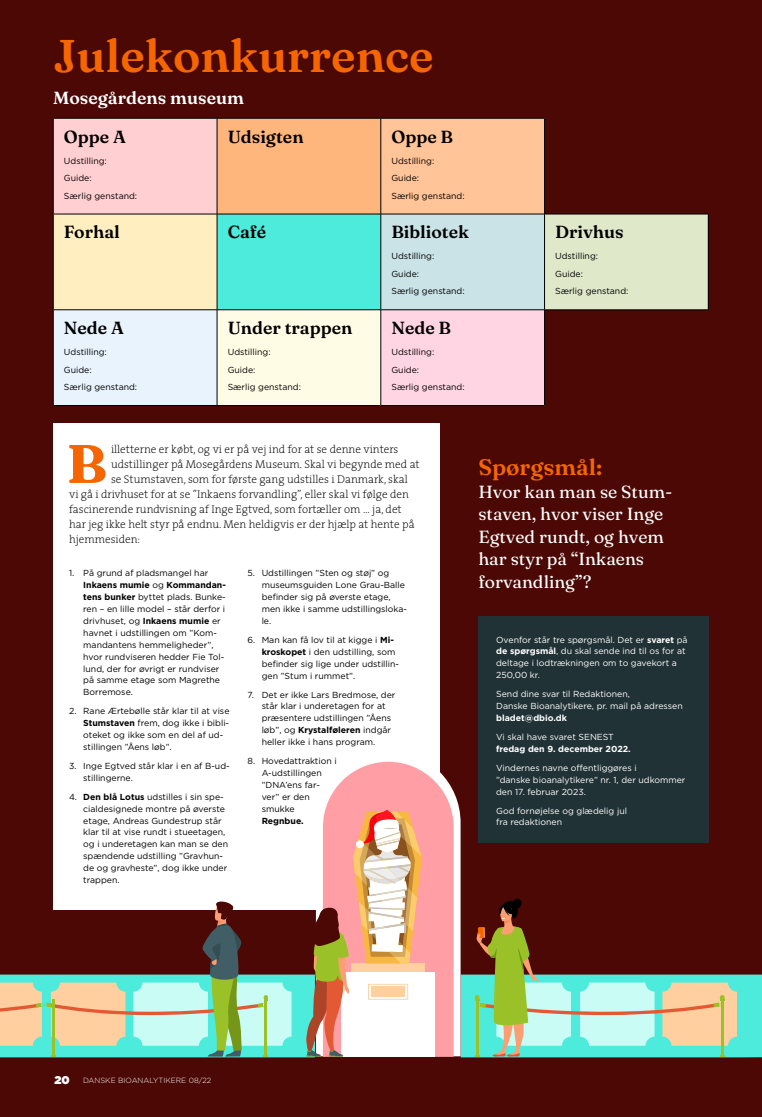
<style>
.page{position:relative;width:762px;height:1117px;background:#fff}
.page>*{position:absolute;margin:0;border:0;box-sizing:border-box;transform-origin:0 0}
.Body_Drop_Cap{font:700 54.12px "Fraunces 9 pt";color:#f66600}
.Box_Body{font:600 45.75px "Fraunces 9 pt";color:#f66600}
.Box_Body-2{font:600 22.5px "Fraunces 9 pt";color:#f66600}
.Box_Body-3{font:17.5px/22.5px "Fraunces 9 pt";color:#fff}
.Box_Body-4{font:600 17.5px "Fraunces 9 pt";color:#000}
.Box_Body-5{font:600 17.5px "Fraunces 9 pt";color:#fff}
.Body_Drop_Cap-2{font:200 11.25px "The Serif";color:#000}
.t1{font:900 11.25px "Gotham";color:#fff}
.Box_Body-6{font:8.75px/11.9px "Gotham";color:#000}
.Box_Body-7{font:8.75px/11.9px "Gotham";color:#fff}
.Box_Body-8{font:700 8.75px/11.9px "Gotham";color:#fff}
.t2{font:300 7.5px "Gotham";color:#fff}
.s1{font-weight:700}
.s2{font-weight:400}
</style>
<div class="page">
<div style="left:0;top:0;width:762px;height:1116px;background:#4b0804"></div>
<div style="left:53px;top:423px;width:386px;height:486px;background:#fff"></div>
<div style="left:53px;top:118px;width:164px;height:96px;background:#ffcfd2"></div>
<div style="left:217px;top:118px;width:164px;height:96px;background:#ffb67d"></div>
<div style="left:381px;top:118px;width:163px;height:96px;background:#ffc498"></div>
<div style="left:53px;top:214px;width:164px;height:96px;background:#ffefc0"></div>
<div style="left:217px;top:214px;width:164px;height:96px;background:#4debdb"></div>
<div style="left:381px;top:214px;width:163px;height:96px;background:#cae3e7"></div>
<div style="left:544px;top:214px;width:164px;height:96px;background:#dfe8c9"></div>
<div style="left:53px;top:310px;width:164px;height:95px;background:#e8f3fd"></div>
<div style="left:217px;top:310px;width:164px;height:95px;background:#fffce5"></div>
<div style="left:381px;top:310px;width:163px;height:95px;background:#ffd4e3"></div>
<hr style="left:53px;top:118px;width:164px;height:1px;background:#000">
<hr style="left:53px;top:118px;width:1px;height:96px;background:#000">
<hr style="left:217px;top:118px;width:164px;height:1px;background:#000">
<hr style="left:217px;top:118px;width:1px;height:96px;background:#000">
<hr style="left:381px;top:118px;width:164px;height:1px;background:#000">
<hr style="left:380px;top:118px;width:1px;height:96px;background:#000">
<hr style="left:544px;top:118px;width:1px;height:96px;background:#000">
<hr style="left:53px;top:214px;width:164px;height:1px;background:#000">
<hr style="left:53px;top:214px;width:1px;height:95px;background:#000">
<hr style="left:217px;top:214px;width:164px;height:1px;background:#000">
<hr style="left:217px;top:214px;width:1px;height:95px;background:#000">
<hr style="left:381px;top:214px;width:163px;height:1px;background:#000">
<hr style="left:380px;top:214px;width:1px;height:95px;background:#000">
<hr style="left:544px;top:214px;width:164px;height:1px;background:#000">
<hr style="left:544px;top:214px;width:1px;height:95px;background:#000">
<hr style="left:708px;top:214px;width:1px;height:95px;background:#000">
<hr style="left:53px;top:309px;width:164px;height:1px;background:#000">
<hr style="left:53px;top:310px;width:1px;height:95px;background:#000">
<hr style="left:217px;top:310px;width:1px;height:95px;background:#000">
<hr style="left:381px;top:309px;width:163px;height:1px;background:#000">
<hr style="left:380px;top:310px;width:1px;height:95px;background:#000">
<hr style="left:544px;top:309px;width:164px;height:1px;background:#000">
<hr style="left:544px;top:310px;width:1px;height:95px;background:#000">
<hr style="left:53px;top:405px;width:164px;height:1px;background:#000">
<hr style="left:217px;top:405px;width:164px;height:1px;background:#000">
<hr style="left:381px;top:405px;width:164px;height:1px;background:#000">
<hr style="left:217px;top:309px;width:164px;height:1px;background:#000">
<div style="left:478px;top:616px;width:231px;height:227px;background:#213237"></div>
<svg style="left:439px;top:750px;width:21px;height:306px;fill:#fff"></svg>
<svg style="left:325px;top:761px;width:128px;height:295px;background:#fba7ac"></svg>
<div style="left:351px;top:963px;width:74px;height:9px;background:#ffcf9f"></div>
<div style="left:341px;top:972px;width:94px;height:84px;background:#fff"></div>
<svg style="left:461px;top:898px;width:301px;height:159px"></svg>
<svg style="left:0;top:809px;width:422px;height:248px"></svg>
<p class="Box_Body" style="left:53px;top:20px;width:382px">Julekonkurrence</p>
<p class="Box_Body-5" style="left:53px;top:85px;width:192px">Mosegårdens museum</p>
<p class="Box_Body-4" style="left:64px;top:123px;width:64px">Oppe A</p>
<p class="Box_Body-6" style="left:64px;top:154px;width:44px">Udstilling:</p>
<p class="Box_Body-6" style="left:64px;top:172px;width:29px">Guide:</p>
<p class="Box_Body-6" style="left:64px;top:189px;width:75px">Særlig genstand:</p>
<p class="Box_Body-4" style="left:228px;top:123px;width:77px">Udsigten</p>
<p class="Box_Body-4" style="left:391px;top:123px;width:63px">Oppe B</p>
<p class="Box_Body-6" style="left:391px;top:154px;width:44px">Udstilling:</p>
<p class="Box_Body-6" style="left:391px;top:172px;width:29px">Guide:</p>
<p class="Box_Body-6" style="left:391px;top:189px;width:75px">Særlig genstand:</p>
<p class="Box_Body-4" style="left:64px;top:218px;width:57px">Forhal</p>
<p class="Box_Body-4" style="left:228px;top:218px;width:40px">Café</p>
<p class="Box_Body-4" style="left:391px;top:218px;width:79px">Bibliotek</p>
<p class="Box_Body-6" style="left:391px;top:250px;width:44px">Udstilling:</p>
<p class="Box_Body-6" style="left:391px;top:267px;width:29px">Guide:</p>
<p class="Box_Body-6" style="left:391px;top:285px;width:75px">Særlig genstand:</p>
<p class="Box_Body-4" style="left:64px;top:314px;width:62px">Nede A</p>
<p class="Box_Body-6" style="left:64px;top:346px;width:44px">Udstilling:</p>
<p class="Box_Body-6" style="left:64px;top:363px;width:29px">Guide:</p>
<p class="Box_Body-6" style="left:64px;top:381px;width:75px">Særlig genstand:</p>
<p class="Box_Body-4" style="left:228px;top:314px;width:126px">Under trappen</p>
<p class="Box_Body-6" style="left:228px;top:346px;width:44px">Udstilling:</p>
<p class="Box_Body-6" style="left:228px;top:363px;width:29px">Guide:</p>
<p class="Box_Body-6" style="left:228px;top:381px;width:75px">Særlig genstand:</p>
<p class="Box_Body-4" style="left:391px;top:314px;width:61px">Nede B</p>
<p class="Box_Body-6" style="left:391px;top:346px;width:44px">Udstilling:</p>
<p class="Box_Body-6" style="left:391px;top:363px;width:29px">Guide:</p>
<p class="Box_Body-6" style="left:391px;top:381px;width:75px">Særlig genstand:</p>
<p class="Box_Body-4" style="left:555px;top:218px;width:70px">Drivhus</p>
<p class="Box_Body-6" style="left:555px;top:250px;width:44px">Udstilling:</p>
<p class="Box_Body-6" style="left:555px;top:267px;width:29px">Guide:</p>
<p class="Box_Body-6" style="left:555px;top:285px;width:75px">Særlig genstand:</p>
<p class="Body_Drop_Cap" style="left:66px;top:421px;width:42px">B</p>
<p class="Body_Drop_Cap-2" style="left:111px;top:439px;width:289px">illetterne er købt, og vi er på vej ind for at se denne vinters</p>
<p class="Body_Drop_Cap-2" style="left:111px;top:454px;width:310px">udstillinger på Mosegårdens Museum. Skal vi begynde med at</p>
<p class="Body_Drop_Cap-2" style="left:111px;top:469px;width:298px">se Stumstaven, som for første gang udstilles i Danmark, skal</p>
<p class="Body_Drop_Cap-2" style="left:69px;top:484px;width:341px">vi gå i drivhuset for at se ”Inkaens forvandling”, eller skal vi følge den</p>
<p class="Body_Drop_Cap-2" style="left:69px;top:499px;width:334px">fascinerende rundvisning af Inge Egtved, som fortæller om … ja, det</p>
<p class="Body_Drop_Cap-2" style="left:69px;top:514px;width:347px">har jeg ikke helt styr på endnu. Men heldigvis er der hjælp at hente på</p>
<p class="Body_Drop_Cap-2" style="left:69px;top:529px;width:73px">hjemmesiden:</p>
<p class="Box_Body-6" style="left:83px;top:567px;width:144px;text-indent:-14px">1. På grund af pladsmangel har<br><span class="s1">Inkaens mumie</span> og <span class="s1">Kommandan&shy;tens bunker</span> byttet plads. Bunke&shy;ren – en lille model – står derfor i drivhuset, og <span class="s1">Inkaens mumie</span> er havnet i udstillingen om ”Kom&shy;mandantens hemmeligheder”, hvor rundviseren hedder Fie Tol&shy;lund, der for øvrigt er rundviser på samme etage som Magrethe<br>Borremose.</p>
<p class="Box_Body-6" style="left:83px;top:705px;width:148px;text-indent:-14px">2. Rane Ærtebølle står klar til at vise<br><span class="s1">Stumstaven</span> frem, dog ikke i bibli&shy;oteket og ikke som en del af ud&shy;stillingen ”Åens løb”.</p>
<p class="Box_Body-6" style="left:83px;top:759px;width:148px;text-indent:-14px">3. Inge Egtved står klar i en af B-ud&shy;stillingerne.</p>
<p class="Box_Body-6" style="left:83px;top:790px;width:146px;text-indent:-14px">4. <span class="s1">Den blå Lotus</span> udstilles i sin spe&shy;cialdesignede montre på øverste etage, Andreas Gundestrup står klar til at vise rundt i stueetagen, og i underetagen kan man se den spændende udstilling ”Gravhun&shy;de og gravheste”, dog ikke under trappen.</p>
<p class="Box_Body-6" style="left:262px;top:567px;width:147px;text-indent:-14px">5. Udstillingen ”Sten og støj” og museumsguiden Lone Grau-Balle befinder sig på øverste etage, men ikke i samme udstillingsloka&shy;le.</p>
<p class="Box_Body-6" style="left:262px;top:633px;width:139px;text-indent:-14px">6. Man kan få lov til at kigge i <span class="s1">Mi&shy;kroskopet</span> i den udstilling, som befinder sig lige under udstillin&shy;gen ”Stum i rummet”.</p>
<p class="Box_Body-6" style="left:262px;top:688px;width:135px;text-indent:-14px">7. Det er ikke Lars Bredmose, der står klar i underetagen for at præsentere udstillingen ”Åens løb”, og <span class="s1">Krystalføleren</span> indgår heller ikke i hans program.</p>
<p class="Box_Body-6" style="left:262px;top:754px;width:77px;text-indent:-14px">8. Hovedattraktion i<br>A-udstillingen ”DNA’ens far&shy;ver” er den smukke<br><span class="s1">Regnbue.</span></p>
<p class="Box_Body-2" style="left:478px;top:450px;width:125px">Spørgsmål:</p>
<p class="Box_Body-3" style="left:478px;top:479px;width:195px">Hvor kan man se Stum&shy;staven, hvor viser Inge<br>Egtved rundt, og hvem har styr på “Inkaens forvandling”?</p>
<p class="Box_Body-7" style="left:496px;top:633px;width:193px">Ovenfor står tre spørgsmål. Det er <span class="s1">svaret</span> på <span class="s1">de spørgsmål</span>, du skal sende ind til os for at deltage i lodtrækningen om to gavekort a 250,00 kr.</p>
<p class="Box_Body-7" style="left:496px;top:687px;width:188px">Send dine svar til Redaktionen,<br>Danske Bioanalytikere, pr. mail på adressen <span class="s1">bladet@dbio.dk</span></p>
<p class="Box_Body-8" style="left:496px;top:730px;width:136px"><span class="s2">Vi skal have svaret SENEST </span>fredag den 9. december 2022.</p>
<p class="Box_Body-7" style="left:496px;top:761px;width:191px">Vindernes navne offentliggøres i<br>”danske bioanalytikere” nr. 1, der udkommer den 17. februar 2023.</p>
<p class="Box_Body-7" style="left:496px;top:804px;width:132px">God fornøjelse og glædelig jul fra redaktionen</p>
<p class="t1" style="left:54px;top:1071px;width:17px">20</p>
<p class="t2" style="left:83px;top:1075px;width:130px">DANSKE BIOANALYTIKERE 08/22</p>
</div>
